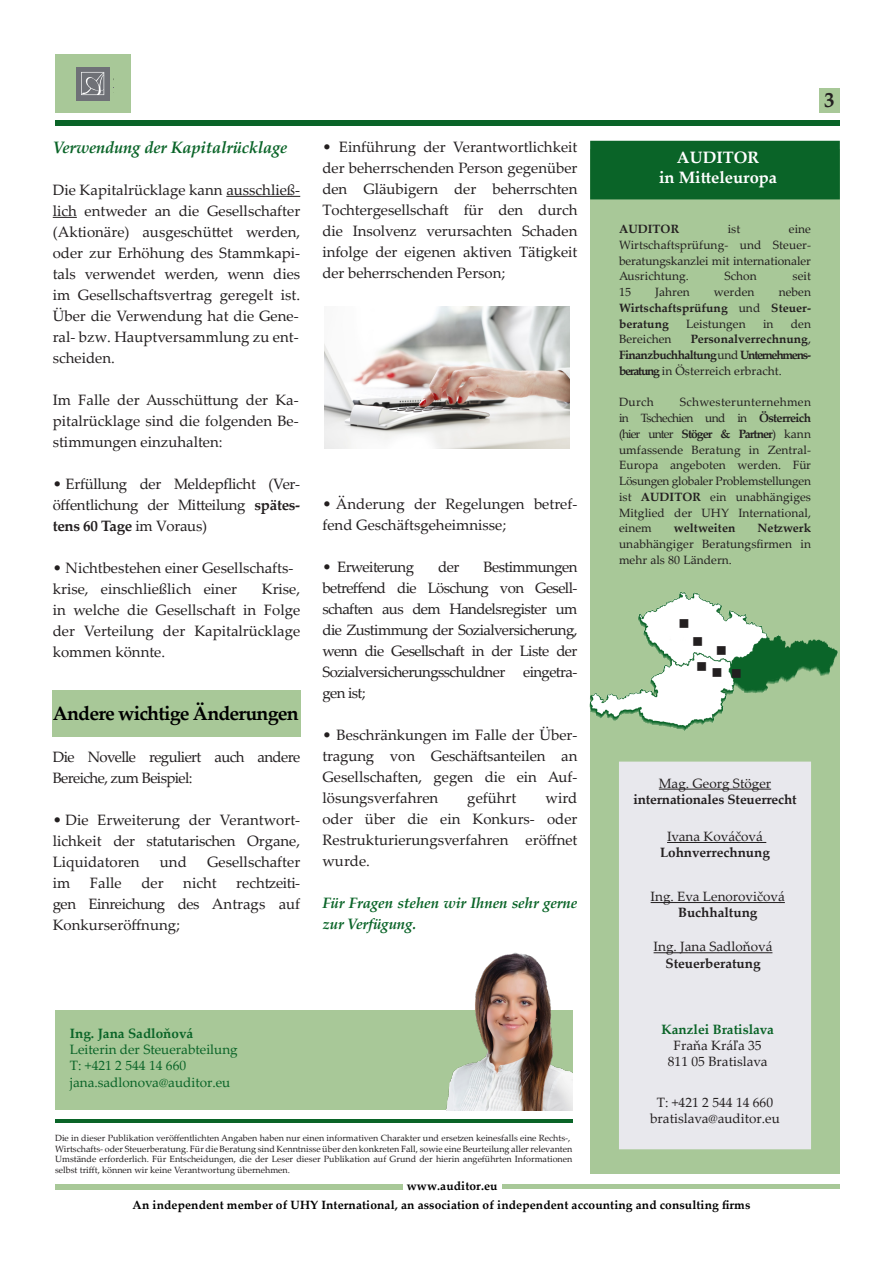
<style>
.page{position:relative;width:893px;height:1263px;background:#fff}
.page>*{position:absolute;margin:0;border:0;box-sizing:border-box;transform-origin:0 0}
.t1{font:700 21px "Palatino Linotype";color:#231f20}
.t2{font:700 19.5px "Palatino Linotype";letter-spacing:-.04em;color:#000}
.t3{font:italic 700 16.5px "Palatino Linotype";letter-spacing:-.01em;color:#0a6428}
.t4{font:700 16.5px "Palatino Linotype";color:#fff}
.t5{font:15px/21px "Palatino Linotype";color:#231f20;text-align:justify}
.t6{font:15px/21px "Palatino Linotype";letter-spacing:-.04em;color:#231f20}
.t7{font:15px/21px "Palatino Linotype";letter-spacing:-.02em;color:#231f20}
.t8{font:italic 700 15px/21px "Palatino Linotype";letter-spacing:-.01em;color:#0a6428}
.t9{font:15px "Wingdings";color:#231f20}
.t10{font:13.5px "Palatino Linotype";color:#231f20}
.t11{font:700 13.5px "Palatino Linotype";color:#231f20}
.t12{font:13.5px/16.2px "Palatino Linotype";color:#0a6428}
.t13{font:700 13.5px "Palatino Linotype";color:#0a6428}
.t14{font:12px/15.8px "Palatino Linotype";letter-spacing:.005em;color:#231f20;text-align:justify}
.t15{font:700 12px/15.8px "Palatino Linotype";letter-spacing:.005em;color:#231f20;text-align:justify}
.t16{font:700 12px "Palatino Linotype";letter-spacing:.01em;color:#000}
.t17{font:9px/10.8px "Palatino Linotype";color:#231f20;text-align:justify}
.s1{font-weight:700}
.s2{font-weight:400}
</style>
<div class="page">
<div style="left:53px;top:691px;width:248px;height:46px;background:#a8c898"></div>
<div style="left:590px;top:149px;width:250px;height:1025px;background:#a8c898"></div>
<hr style="left:226px;top:196px;width:74px;height:1px;background:#231f20">
<svg style="left:53px;top:217px;width:24px;height:1px"></svg>
<hr style="left:55px;top:1119px;width:517px;height:4px;background:#0a6428">
<div style="left:590px;top:141px;width:250px;height:58px;background:#0a6428"></div>
<div style="left:55px;top:54px;width:76px;height:59px;background:#a8c898"></div>
<div style="left:76px;top:67px;width:33px;height:33px;background:#6f7177"></div>
<svg style="left:81px;top:72px;width:23px;height:23px"></svg>
<div style="left:819px;top:89px;width:21px;height:24px;background:#a8c898"></div>
<div style="left:55px;top:120px;width:785px;height:5px;background:#0a6428"></div>
<div style="left:55px;top:1184px;width:347px;height:5px;background:#a8c898"></div>
<div style="left:502px;top:1184px;width:338px;height:5px;background:#a8c898"></div>
<img style="left:589px;top:592px;width:249px;height:139px">
<div style="left:619px;top:762px;width:192px;height:387px;background:#e8e8ed"></div>
<hr style="left:659px;top:789px;width:112px;height:1px;background:#231f20">
<hr style="left:667px;top:842px;width:99px;height:1px;background:#231f20">
<hr style="left:654px;top:952px;width:118px;height:1px;background:#231f20">
<div style="left:55px;top:1010px;width:517px;height:100px;background:#a8c898"></div>
<img style="left:446px;top:952px;width:126px;height:158px">
<img style="left:325px;top:306px;width:245px;height:142px">
<hr style="left:651px;top:902px;width:134px;height:1px;background:#231f20">
<p class="t3" style="left:53px;top:135px;width:236px">Verwendung der Kapitalrücklage</p>
<p class="t5" style="left:53px;top:179px;width:249px">Die Kapitalrücklage kann ausschließ&shy;lich entweder an die Gesellschafter (Aktionäre) ausgeschüttet werden, oder zur Erhöhung des Stammkapi&shy;tals verwendet werden, wenn dies im Gesellschaftsvertrag geregelt ist.<br>Über die Verwendung hat die Gene&shy;ral- bzw. Hauptversammlung zu ent&shy;scheiden.</p>
<p class="t5" style="left:53px;top:389px;width:248px">Im Falle der Ausschüttung der Ka&shy;pitalrücklage sind die folgenden Be-</p>
<p class="t5" style="left:53px;top:431px;width:171px">stimmungen einzuhalten:</p>
<p class="t7" style="left:53px;top:473px;width:249px">• Erfüllung der Meldepflicht (Ver-</p>
<p class="t7" style="left:53px;top:494px;width:249px">öffentlichung der Mitteilung <span class="s1">spätes&shy;tens 60 Tage</span> im Voraus)</p>
<p class="t5" style="left:53px;top:557px;width:242px">• Nichtbestehen einer Gesellschafts-</p>
<p class="t5" style="left:53px;top:578px;width:186px">krise, einschließlich einer</p>
<p class="t5" style="left:53px;top:578px;width:249px;text-indent:209px">Krise, in welche die Gesellschaft in Folge der Verteilung der Kapitalrücklage kommen könnte.</p>
<p class="t2" style="left:53px;top:699px;width:247px">Andere wichtige Änderungen</p>
<p class="t6" style="left:53px;top:746px;width:249px">Die Novelle reguliert auch andere<br>Bereiche, zum Beispiel:</p>
<p class="t5" style="left:53px;top:809px;width:249px">• Die Erweiterung der Verantwort&shy;lichkeit der statutarischen Organe, Liquidatoren</p>
<p class="t5" style="left:160px;top:851px;width:28px">und</p>
<p class="t5" style="left:207px;top:851px;width:95px">Gesellschafter</p>
<p class="t5" style="left:53px;top:872px;width:19px">im</p>
<p class="t5" style="left:90px;top:872px;width:33px">Falle</p>
<p class="t5" style="left:141px;top:872px;width:24px">der</p>
<p class="t5" style="left:183px;top:872px;width:35px">nicht</p>
<p class="t5" style="left:236px;top:872px;width:65px">rechtzeiti-</p>
<p class="t5" style="left:53px;top:893px;width:249px">gen Einreichung des Antrags auf<br>Konkurseröffnung;</p>
<p class="t5" style="left:322px;top:136px;width:257px">• Einführung der Verantwortlichkeit der beherrschenden Person gegenüber den Gläubigern der beherrschten Tochtergesellschaft für den durch die Insolvenz verursachten Schaden infolge der eigenen aktiven Tätigkeit der beherrschenden Person;</p>
<p class="t5" style="left:322px;top:493px;width:257px">• Änderung der Regelungen betref&shy;fend Geschäftsgeheimnisse;</p>
<p class="t6" style="left:322px;top:556px;width:93px">• Erweiterung</p>
<p class="t5" style="left:438px;top:556px;width:23px">der</p>
<p class="t6" style="left:322px;top:556px;width:257px;text-align:right">Bestimmungen<br>betreffend die Löschung von Gesell-</p>
<p class="t5" style="left:322px;top:598px;width:257px">schaften aus dem Handelsregister um die Zustimmung der Sozialversicherung, wenn die Gesellschaft in der Liste der Sozialversicherungsschuldner eingetra-</p>
<p class="t5" style="left:322px;top:682px;width:45px">gen ist;</p>
<p class="t5" style="left:322px;top:724px;width:257px">• Beschränkungen im Falle der Über&shy;tragung von Geschäftsanteilen an Gesellschaften, gegen die ein Auf&shy;lösungsverfahren</p>
<p class="t5" style="left:467px;top:787px;width:51px">geführt</p>
<p class="t5" style="left:322px;top:787px;width:257px;text-indent:223px">wird oder über die ein Konkurs- oder Restrukturierungsverfahren eröffnet wurde.</p>
<p class="t8" style="left:322px;top:892px;width:256px">Für Fragen stehen wir Ihnen sehr gerne zur Verfügung.</p>
<p class="t1" style="left:824px;top:85px;width:12px">3</p>
<p class="t4" style="left:677px;top:145px;width:84px">AUDITOR</p>
<p class="t4" style="left:659px;top:165px;width:120px">in Mitteleuropa</p>
<p class="t15" style="left:619px;top:221px;width:62px">AUDITOR</p>
<p class="t14" style="left:728px;top:221px;width:14px">ist</p>
<p class="t14" style="left:619px;top:221px;width:193px;text-indent:170px">eine Wirtschaftsprüfung- und Steuer&shy;beratungskanzlei mit internationaler Ausrichtung.</p>
<p class="t14" style="left:724px;top:268px;width:34px">Schon</p>
<p class="t14" style="left:793px;top:268px;width:20px">seit</p>
<p class="t15" style="left:619px;top:284px;width:193px;text-indent:160px"><span class="s2">neben </span>Wirtschaftsprüfung <span class="s2">und</span> Steuer&shy;beratung</p>
<p class="t14" style="left:619px;top:284px;width:14px">15</p>
<p class="t14" style="left:655px;top:284px;width:36px">Jahren</p>
<p class="t14" style="left:714px;top:284px;width:42px">werden</p>
<p class="t14" style="left:686px;top:315px;width:61px">Leistungen</p>
<p class="t14" style="left:763px;top:315px;width:12px">in</p>
<p class="t14" style="left:791px;top:315px;width:22px">den</p>
<p class="t14" style="left:619px;top:331px;width:54px">Bereichen</p>
<p class="t15" style="left:619px;top:331px;width:193px;text-indent:72px">Personalverrechnung<span class="s2">, </span>Finanzbuchhaltung <span class="s2">und</span> Unternehmens&shy;beratung <span class="s2">in Österreich erbracht.</span></p>
<p class="t14" style="left:619px;top:394px;width:36px">Durch</p>
<p class="t14" style="left:619px;top:394px;width:193px;text-indent:61px">Schwesterunternehmen in Tschechien und in <span class="s1">Österreich </span>(hier unter <span class="s1">Stöger &amp; Partner</span>) kann umfassende Beratung in Zentral-Europa angeboten werden. Für Lösungen globaler Problemstellungen ist <span class="s1">AUDITOR</span> ein unabhängiges Mitglied der UHY International, einem</p>
<p class="t14" style="left:619px;top:520px;width:193px;text-indent:139px"><span class="s1">Netzwerk </span>unabhängiger Beratungsfirmen in mehr als 80 Ländern.</p>
<p class="t15" style="left:674px;top:520px;width:63px">weltweiten</p>
<p class="t9" style="left:678px;top:615px;width:13px">■</p>
<p class="t9" style="left:692px;top:633px;width:13px">■</p>
<p class="t9" style="left:716px;top:642px;width:13px">■</p>
<p class="t9" style="left:696px;top:659px;width:13px">■</p>
<p class="t9" style="left:712px;top:665px;width:13px">■</p>
<p class="t9" style="left:731px;top:666px;width:13px">■</p>
<p class="t10" style="left:659px;top:773px;width:114px">Mag. Georg Stöger</p>
<p class="t11" style="left:633px;top:790px;width:165px">internationales Steuerrecht</p>
<p class="t10" style="left:667px;top:827px;width:97px">Ivana Kováčová</p>
<p class="t11" style="left:660px;top:843px;width:111px">Lohnverrechnung</p>
<p class="t10" style="left:651px;top:887px;width:136px">Ing. Eva Lenorovičová</p>
<p class="t11" style="left:678px;top:903px;width:81px">Buchhaltung</p>
<p class="t10" style="left:654px;top:937px;width:120px">Ing. Jana Sadloňová</p>
<p class="t11" style="left:665px;top:953px;width:97px">Steuerberatung</p>
<p class="t13" style="left:70px;top:1024px;width:125px">Ing. Jana Sadloňová</p>
<p class="t12" style="left:70px;top:1041px;width:169px">Leiterin der Steuerabteilung</p>
<p class="t12" style="left:70px;top:1057px;width:162px">T: +421 2 544 14 660 jana.sadlonova@auditor.eu</p>
<p class="t17" style="left:55px;top:1132px;width:517px">Die in dieser Publikation veröffentlichten Angaben haben nur einen informativen Charakter und ersetzen keinesfalls eine Rechts-,</p>
<p class="t17" style="left:55px;top:1143px;width:519px">Wirtschafts- oder Steuerberatung. Für die Beratung sind Kenntnisse über den konkreten Fall, sowie eine Beurteilung aller relevanten Umstände erforderlich. Für Entscheidungen, die der Leser dieser Publikation auf Grund der hierin angeführten Informationen selbst trifft, können wir keine Verantwortung übernehmen.</p>
<p class="t13" style="left:661px;top:1019px;width:114px">Kanzlei Bratislava</p>
<p class="t10" style="left:674px;top:1035px;width:90px">Fraňa Kráľa 35</p>
<p class="t10" style="left:668px;top:1052px;width:101px">811 05 Bratislava</p>
<p class="t10" style="left:657px;top:1093px;width:118px">T: +421 2 544 14 660</p>
<p class="t10" style="left:650px;top:1109px;width:131px">bratislava@auditor.eu</p>
<p class="t16" style="left:407px;top:1177px;width:92px">www.auditor.eu</p>
<p class="t16" style="left:133px;top:1196px;width:619px">An independent member of UHY International, an association of independent accounting and consulting firms</p>
</div>
